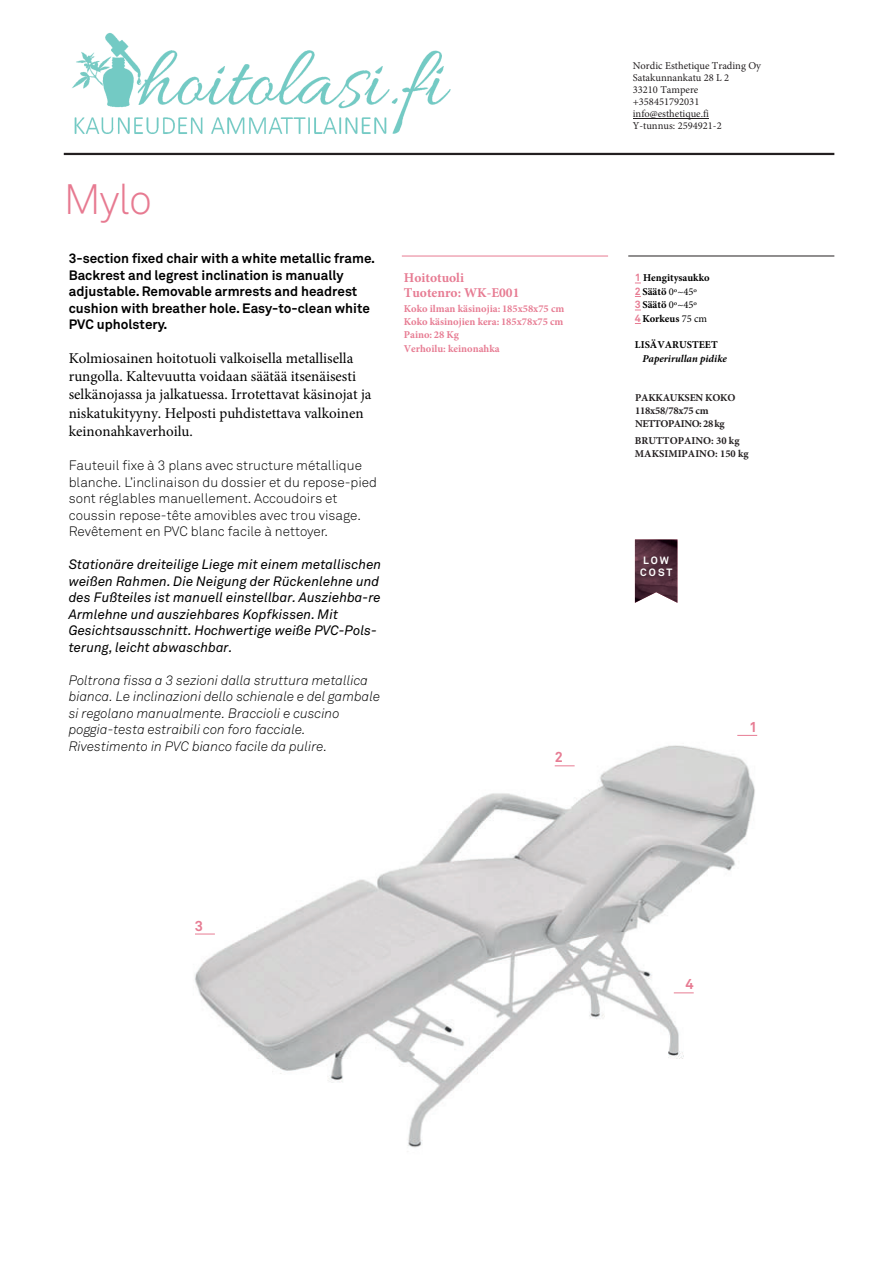
<style>
.page{position:relative;width:893px;height:1263px;background:#fff}
.page>*{position:absolute;margin:0;border:0;box-sizing:border-box;transform-origin:0 0}
.t1{font:300 42px "Akkurat";color:#e77a91}
.t2{font:15px/18.3px "Minion Pro";color:#000001}
.t3{font:700 14.4px "Akkurat";color:#e77c93}
.t4{font:italic 13.5px/16.5px "Akkurat";color:#000001}
.t5{font:italic 300 13.5px/16.5px "Akkurat";color:#000001}
.t6{font:300 13.5px/16.5px "Akkurat";color:#000001}
.t7{font:700 13.5px/16.5px "Akkurat";color:#000001}
.t8{font:700 13.5px/15.5px "Minion Pro";color:#e77c93}
.t9{font:10.5px/12px "Minion Pro";color:#231f20}
.t10{font:700 10.5px/13px "Minion Pro";color:#e77c93;text-align:justify}
.t11{font:700 10.5px/13.5px "Minion Pro";color:#000001}
.t12{font:700 10.5px/13.5px "Minion Pro";letter-spacing:-.02em;color:#231f20}
.t13{font:700 10.5px/12.5px "Minion Pro";color:#231f20}
.t14{font:italic 700 10.5px "Minion Pro";color:#000001}
.t15{font:700 10.5px/12.8px "Akkurat";color:#fff}
.s1{font-family:"Akkurat";color:#e77c93}
.s2{font-weight:400}
</style>
<div class="page">
<img style="left:194px;top:734px;width:564px;height:414px">
<svg style="left:737px;top:735px;width:20px;height:1px"></svg>
<svg style="left:555px;top:765px;width:20px;height:1px"></svg>
<svg style="left:674px;top:992px;width:20px;height:1px"></svg>
<svg style="left:195px;top:934px;width:20px;height:1px"></svg>
<hr style="left:402px;top:256px;width:206px;height:1px;background:#e77a91">
<hr style="left:628px;top:256px;width:206px;height:1px;background:#231f20">
<hr style="left:64px;top:153px;width:770px;height:2px;background:#231f20">
<img style="left:635px;top:539px;width:42px;height:64px">
<img style="left:72px;top:33px;width:379px;height:101px">
<hr style="left:633px;top:118px;width:76px;height:1px;background:#231f20">
<h1 class="t1" style="left:64px;top:175px;width:90px">Mylo</h1>
<p class="t7" style="left:69px;top:250px;width:308px">3-section fixed chair with a white metallic frame.<br>Backrest and legrest inclination is manually adjustable. Removable armrests and headrest cushion with breather hole. Easy-to-clean white PVC upholstery.</p>
<p class="t2" style="left:69px;top:349px;width:304px">Kolmiosainen hoitotuoli valkoisella metallisella rungolla. Kaltevuutta voidaan säätää itsenäisesti selkänojassa ja jalkatuessa. Irrotettavat käsinojat ja niskatukityyny. Helposti puhdistettava valkoinen keinonahkaverhoilu.</p>
<p class="t6" style="left:69px;top:457px;width:310px">Fauteuil fixe à 3 plans avec structure métallique blanche. L’inclinaison du dossier et du repose-pied sont réglables manuellement. Accoudoirs et coussin repose-tête amovibles avec trou visage.<br>Revêtement en PVC blanc facile à nettoyer.</p>
<p class="t4" style="left:69px;top:557px;width:314px">Stationäre dreiteilige Liege mit einem metallischen weißen Rahmen. Die Neigung der Rückenlehne und des Fußteiles ist manuell einstellbar. Ausziehba-re Armlehne und ausziehbares Kopfkissen. Mit Gesichtsausschnitt. Hochwertige weiße PVC-Pols&shy;terung, leicht abwaschbar.</p>
<p class="t5" style="left:69px;top:672px;width:313px">Poltrona fissa a 3 sezioni dalla struttura metallica bianca. Le inclinazioni dello schienale e del gambale si regolano manualmente. Braccioli e cuscino poggia-testa estraibili con foro facciale.<br>Rivestimento in PVC bianco facile da pulire.</p>
<p class="t8" style="left:404px;top:269px;width:117px">Hoitotuoli<br>Tuotenro: WK-E001</p>
<p class="t10" style="left:404px;top:302px;width:162px">Koko ilman käsinojia: 185x58x75 cm Koko käsinojien kera: 185x78x75 cm Paino: 28 Kg</p>
<p class="t10" style="left:404px;top:342px;width:97px">Verhoilu: keinonahka</p>
<p class="t3" style="left:555px;top:748px;width:10px">2</p>
<p class="t3" style="left:195px;top:916px;width:10px">3</p>
<p class="t9" style="left:633px;top:59px;width:130px">Nordic Esthetique Trading Oy<br>Satakunnankatu 28 L 2<br>33210 Tampere +358451792031 info@esthetique.fi<br>Y-tunnus: 2594921-2</p>
<p class="t11" style="left:635px;top:271px;width:76px"><span class="s1">1</span> Hengitysaukko<br><span class="s1">2</span> Säätö <span class="s2">0º~45º<br></span><span class="s1">3</span> Säätö <span class="s2">0º~45º<br></span><span class="s1">4</span> Korkeus <span class="s2">75 cm</span></p>
<p class="t11" style="left:635px;top:338px;width:84px">LISÄVARUSTEET</p>
<p class="t14" style="left:642px;top:351px;width:86px">Paperirullan pidike</p>
<p class="t12" style="left:635px;top:390px;width:102px">PAKKAUKSEN KOKO<br>118x58/78x75 cm<br>NETTOPAINO: 28 kg</p>
<p class="t13" style="left:635px;top:434px;width:115px">BRUTTOPAINO: 30 kg<br>MAKSIMIPAINO: 150 kg</p>
<p class="t15" style="left:640px;top:554px;width:34px">LOW<br>COST</p>
<p class="t3" style="left:749px;top:718px;width:10px">1</p>
<p class="t3" style="left:685px;top:975px;width:10px">4</p>
</div>
